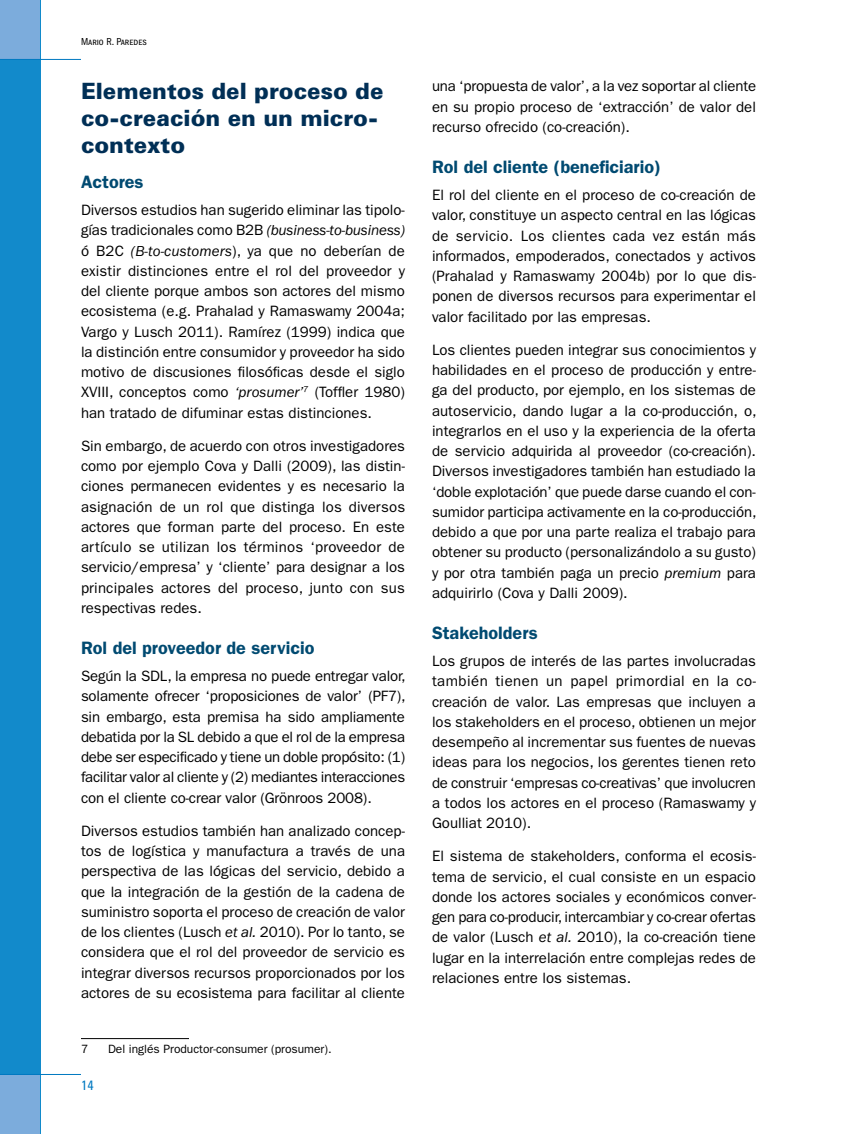
<style>
.page{position:relative;width:864px;height:1134px;background:#fff}
.page>*{position:absolute;margin:0;border:0;box-sizing:border-box;transform-origin:0 0}
.t1{font:900 22.5px/27px "Zurich BT";color:#002f56}
.t2{font:600 18px "ITC Franklin Gothic Std";color:#004a71}
.t3{font:15px/20.2px "ITC Franklin Gothic Std";color:#000;text-align:justify}
.t4{font:condensed 13.5px "Zurich BT";color:#0079c1}
.t5{font:12px "ITC Franklin Gothic Std";color:#000}
.t6{font:condensed 10.5px "ITC Franklin Gothic Std";color:#000}
.s1{font-style:italic}
</style>
<div class="page">
<div style="left:0;top:0;width:40px;height:1133px;background:#128acb"></div>
<div style="left:0;top:0;width:40px;height:59px;background:#7cacdc"></div>
<hr style="left:0;top:59px;width:81px;height:1px;background:#0079c1">
<div style="left:0;top:1075px;width:40px;height:59px;background:#7cacdc"></div>
<hr style="left:0;top:1074px;width:81px;height:1px;background:#0079c1">
<hr style="left:81px;top:1038px;width:108px;height:1px;background:#000">
<p class="t6" style="left:81px;top:36px;width:67px">Mario R. Paredes</p>
<h1 class="t1" style="left:81px;top:77px;width:304px">Elementos del proceso de co-creación en un micro&shy;contexto</h1>
<p class="t2" style="left:81px;top:171px;width:64px">Actores</p>
<p class="t3" style="left:81px;top:200px;width:326px">Diversos estudios han sugerido eliminar las tipolo&shy;gías tradicionales como B2B <span class="s1">(business-to-business) </span>ó B2C <span class="s1">(B-to-customers</span>), ya que no deberían de existir distinciones entre el rol del proveedor y del cliente porque ambos son actores del mismo ecosistema (e.g. Prahalad y Ramaswamy 2004a; Vargo y Lusch 2011). Ramírez (1999) indica que la distinción entre consumidor y proveedor ha sido motivo de discusiones filosóficas desde el siglo XVIII, conceptos como <span class="s1">‘prosumer’</span><sup>7</sup> (Toffler 1980) han tratado de difuminar estas distinciones.</p>
<p class="t3" style="left:81px;top:436px;width:326px">Sin embargo, de acuerdo con otros investigadores como por ejemplo Cova y Dalli (2009), las distin&shy;ciones permanecen evidentes y es necesario la asignación de un rol que distinga los diversos actores que forman parte del proceso. En este artículo se utilizan los términos ‘proveedor de servicio/empresa’ y ‘cliente’ para designar a los principales actores del proceso, junto con sus respectivas redes.</p>
<p class="t2" style="left:81px;top:637px;width:235px">Rol del proveedor de servicio</p>
<p class="t3" style="left:81px;top:666px;width:326px">Según la SDL, la empresa no puede entregar valor, solamente ofrecer ‘proposiciones de valor’ (PF7), sin embargo, esta premisa ha sido ampliamente debatida por la SL debido a que el rol de la empresa debe ser especificado y tiene un doble propósito: (1) facilitar valor al cliente y (2) mediantes interacciones con el cliente co-crear valor (Grönroos 2008).</p>
<p class="t3" style="left:81px;top:821px;width:326px">Diversos estudios también han analizado concep&shy;tos de logística y manufactura a través de una perspectiva de las lógicas del servicio, debido a que la integración de la gestión de la cadena de suministro soporta el proceso de creación de valor de los clientes (Lusch <span class="s1">et al.</span> 2010). Por lo tanto, se considera que el rol del proveedor de servicio es integrar diversos recursos proporcionados por los actores de su ecosistema para facilitar al cliente</p>
<p class="t5" style="left:81px;top:1042px;width:9px">7</p>
<p class="t5" style="left:108px;top:1042px;width:225px">Del inglés Productor-consumer (prosumer).</p>
<p class="t4" style="left:81px;top:1077px;width:14px">14</p>
<p class="t3" style="left:432px;top:76px;width:326px">una ‘propuesta de valor’, a la vez soportar al cliente en su propio proceso de ‘extracción’ de valor del recurso ofrecido (co-creación).</p>
<p class="t2" style="left:432px;top:156px;width:230px">Rol del cliente (beneficiario)</p>
<p class="t3" style="left:432px;top:185px;width:326px">El rol del cliente en el proceso de co-creación de valor, constituye un aspecto central en las lógicas de servicio. Los clientes cada vez están más informados, empoderados, conectados y activos (Prahalad y Ramaswamy 2004b) por lo que dis&shy;ponen de diversos recursos para experimentar el valor facilitado por las empresas.</p>
<p class="t3" style="left:432px;top:340px;width:326px">Los clientes pueden integrar sus conocimientos y habilidades en el proceso de producción y entre&shy;ga del producto, por ejemplo, en los sistemas de autoservicio, dando lugar a la co-producción, o, integrarlos en el uso y la experiencia de la oferta de servicio adquirida al proveedor (co-creación).<br>Diversos investigadores también han estudiado la ‘doble explotación’ que puede darse cuando el con&shy;sumidor participa activamente en la co-producción, debido a que por una parte realiza el trabajo para obtener su producto (personalizándolo a su gusto) y por otra también paga un precio <span class="s1">premium</span> para adquirirlo (Cova y Dalli 2009).</p>
<p class="t2" style="left:432px;top:622px;width:107px">Stakeholders</p>
<p class="t3" style="left:432px;top:651px;width:326px">Los grupos de interés de las partes involucradas también tienen un papel primordial en la co&shy;creación de valor. Las empresas que incluyen a los stakeholders en el proceso, obtienen un mejor desempeño al incrementar sus fuentes de nuevas ideas para los negocios, los gerentes tienen reto de construir ‘empresas co-creativas’ que involucren a todos los actores en el proceso (Ramaswamy y Goulliat 2010).</p>
<p class="t3" style="left:432px;top:846px;width:326px">El sistema de stakeholders, conforma el ecosis&shy;tema de servicio, el cual consiste en un espacio donde los actores sociales y económicos conver&shy;gen para co-producir, intercambiar y co-crear ofertas de valor (Lusch <span class="s1">et al.</span> 2010), la co-creación tiene lugar en la interrelación entre complejas redes de relaciones entre los sistemas.</p>
</div>
